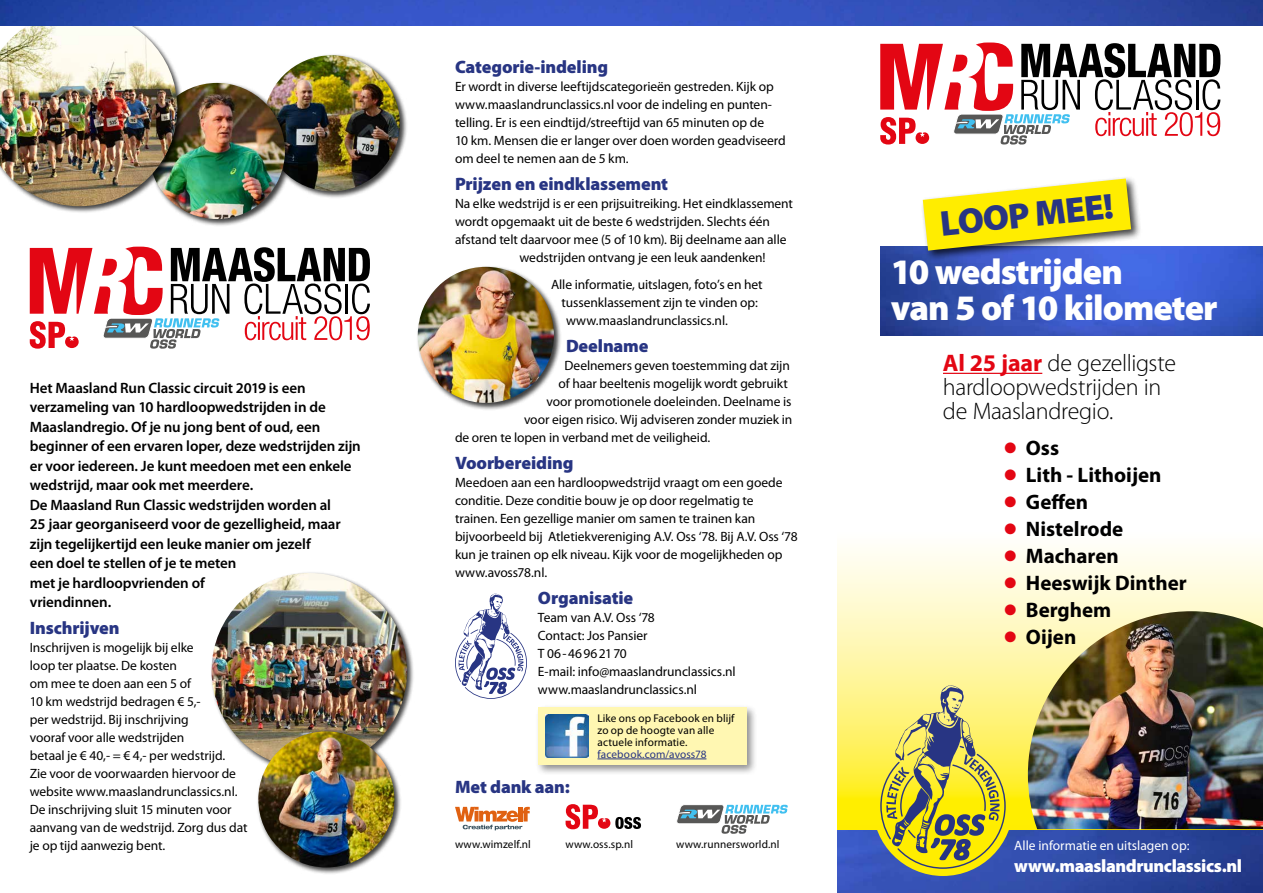
<style>
.page{position:relative;width:1263px;height:893px;background:#fff}
.page>*{position:absolute;margin:0;border:0;box-sizing:border-box;transform-origin:0 0}
.t1{font:900 36px/36px "Myriad Pro";letter-spacing:-.03em;color:#fff}
.t2{font:900 36px "Myriad Pro";color:#283583}
.t3{font:300 24px/24px "Myriad Pro";letter-spacing:-.015em;color:#000}
.t4{font:700 21px "Myriad Pro";color:#000}
.t5{font:900 18px "Myriad Pro";letter-spacing:-.01em;color:#283583}
.t6{font:900 18px "Myriad Pro";letter-spacing:-.025em;color:#fff}
.t7{font:600 15px/19.5px "Myriad Pro";letter-spacing:-.01em;color:#000}
.t8{font:13.5px/18px "Myriad Pro";letter-spacing:-.005em;color:#000}
.t9{font:13.5px "Myriad Pro";color:#fff}
.t10{font:11.25px/12px "Myriad Pro";letter-spacing:.01em;color:#000}
.t11{font:11.25px "Myriad Pro";letter-spacing:.005em;color:#283583}
.s1{font-weight:700;color:#e30613}
.s2{color:#e30613}
</style>
<div class="page">
<img style="left:838px;top:829px;width:425px;height:64px">
<svg style="left:838px;top:548px;width:425px;height:281px"></svg>
<img style="left:880px;top:247px;width:383px;height:89px">
<div style="left:262px;top:54px;width:145px;height:145px;background:#000;opacity:.75"></div>
<img style="left:264px;top:55px;width:136px;height:136px;border-radius:68px">
<div style="left:147px;top:81px;width:145px;height:145px;background:#000;opacity:.75"></div>
<img style="left:149px;top:83px;width:136px;height:136px;border-radius:68px">
<div style="left:210px;top:571px;width:205px;height:205px;background:#000;opacity:.75"></div>
<img style="left:212px;top:573px;width:195px;height:196px;border-radius:98px">
<div style="left:921px;top:176px;width:221px;height:86px;background:#000;opacity:.75"></div>
<svg style="left:923px;top:179px;width:208px;height:72px"></svg>
<img style="left:1028px;top:611px;width:235px;height:218px">
<div style="left:0;top:9px;width:185px;height:205px;background:#000;opacity:.75"></div>
<img style="left:0;top:26px;width:177px;height:180px">
<img style="left:0;top:0;width:1263px;height:26px">
<div style="left:416px;top:265px;width:145px;height:145px;background:#000;opacity:.75"></div>
<img style="left:418px;top:267px;width:136px;height:136px;border-radius:68px">
<div style="left:257px;top:730px;width:145px;height:145px;background:#000;opacity:.75"></div>
<img style="left:258px;top:731px;width:136px;height:136px;border-radius:68px">
<div style="left:535px;top:704px;width:223px;height:72px;background:#000;opacity:.45"></div>
<div style="left:538px;top:707px;width:208px;height:57px;background:#fff7b2"></div>
<hr style="left:597px;top:759px;width:109px;height:1px;background:#283583">
<hr style="left:943px;top:373px;width:99px;height:1px;background:#e30613">
<svg style="left:455px;top:807px;width:75px;height:23px"></svg>
<svg style="left:566px;top:804px;width:75px;height:25px"></svg>
<svg style="left:677px;top:804px;width:111px;height:30px"></svg>
<img style="left:545px;top:714px;width:43px;height:43px">
<svg style="left:880px;top:43px;width:340px;height:102px"></svg>
<svg style="left:30px;top:247px;width:340px;height:102px"></svg>
<svg style="left:880px;top:685px;width:126px;height:184px"></svg>
<svg style="left:455px;top:593px;width:72px;height:106px"></svg>
<p class="t7" style="left:30px;top:378px;width:333px">Het Maasland Run Classic circuit 2019 is een verzameling van 10 hardloopwedstrijden in de Maaslandregio. Of je nu jong bent of oud, een beginner of een ervaren loper, deze wedstrijden zijn er voor iedereen. Je kunt meedoen met een enkele wedstrijd, maar ook met meerdere.<br>De Maasland Run Classic wedstrijden worden al<br>25 jaar georganiseerd voor de gezelligheid, maar zijn tegelijkertijd een leuke manier om jezelf<br>een doel te stellen of je te meten<br>met je hardloopvrienden of<br>vriendinnen.</p>
<h3 class="t5" style="left:30px;top:618px;width:91px">Inschrijven</h3>
<p class="t8" style="left:30px;top:639px;width:219px">Inschrijven is mogelijk bij elke<br>loop ter plaatse. De kosten<br>om mee te doen aan een 5 of<br>10 km wedstrijd bedragen € 5,-<br>per wedstrijd. Bij inschrijving<br>vooraf voor alle wedstrijden<br>betaal je € 40,- = € 4,- per wedstrijd.<br>Zie voor de voorwaarden hiervoor de website www.maaslandrunclassics.nl.<br>De inschrijving sluit 15 minuten voor aanvang van de wedstrijd. Zorg dus dat je op tijd aanwezig bent.</p>
<h3 class="t5" style="left:455px;top:57px;width:155px">Categorie-indeling</h3>
<p class="t8" style="left:455px;top:78px;width:332px">Er wordt in diverse leeftijdscategorieën gestreden. Kijk op www.maaslandrunclassics.nl voor de indeling en punten&shy;telling. Er is een eindtijd/streeftijd van 65 minuten op de<br>10 km. Mensen die er langer over doen worden geadviseerd om deel te nemen aan de 5 km.</p>
<h3 class="t5" style="left:455px;top:174px;width:215px">Prijzen en eindklassement</h3>
<p class="t8" style="left:455px;top:195px;width:340px">Na elke wedstrijd is er een prijsuitreiking. Het eindklassement</p>
<p class="t8" style="left:455px;top:213px;width:316px">wordt opgemaakt uit de beste 6 wedstrijden. Slechts één</p>
<p class="t8" style="left:455px;top:231px;width:333px">afstand telt daarvoor mee (5 of 10 km). Bij deelname aan alle</p>
<p class="t8" style="left:519px;top:249px;width:248px">wedstrijden ontvang je een leuk aandenken!</p>
<p class="t8" style="left:551px;top:276px;width:213px">Alle informatie, uitslagen, foto’s en het</p>
<p class="t8" style="left:561px;top:294px;width:198px">tussenklassement zijn te vinden op:</p>
<p class="t8" style="left:566px;top:312px;width:163px">www.maaslandrunclassics.nl.</p>
<h3 class="t5" style="left:566px;top:336px;width:84px">Deelname</h3>
<p class="t8" style="left:564px;top:357px;width:227px">Deelnemers geven toestemming dat zijn</p>
<p class="t8" style="left:558px;top:375px;width:231px">of haar beeltenis mogelijk wordt gebruikt</p>
<p class="t8" style="left:546px;top:393px;width:246px">voor promotionele doeleinden. Deelname is</p>
<p class="t8" style="left:524px;top:411px;width:270px">voor eigen risico. Wij adviseren zonder muziek in</p>
<p class="t8" style="left:455px;top:429px;width:257px">de oren te lopen in verband met de veiligheid.</p>
<h3 class="t5" style="left:455px;top:453px;width:120px">Voorbereiding</h3>
<p class="t8" style="left:455px;top:474px;width:344px">Meedoen aan een hardloopwedstrijd vraagt om een goede conditie. Deze conditie bouw je op door regelmatig te trainen. Een gezellige manier om samen te trainen kan bijvoorbeeld bij Atletiekvereniging A.V. Oss ‘78. Bij A.V. Oss ‘78 kun je trainen op elk niveau. Kijk voor de mogelijkheden op www.avoss78.nl.</p>
<h3 class="t5" style="left:538px;top:588px;width:97px">Organisatie</h3>
<p class="t8" style="left:538px;top:609px;width:199px">Team van A.V. Oss ‘78<br>Contact: Jos Pansier<br>T 06 - 46962170<br>E-mail: info@maaslandrunclassics.nl www.maaslandrunclassics.nl</p>
<h3 class="t5" style="left:455px;top:777px;width:116px">Met dank aan:</h3>
<p class="t10" style="left:597px;top:712px;width:139px">Like ons op Facebook en blijf zo op de hoogte van alle actuele informatie.</p>
<p class="t11" style="left:597px;top:748px;width:110px">facebook.com/avoss78</p>
<p class="t10" style="left:455px;top:839px;width:77px">www.wimzelf.nl</p>
<p class="t10" style="left:566px;top:839px;width:69px">www.oss.sp.nl</p>
<p class="t10" style="left:676px;top:839px;width:105px">www.runnersworld.nl</p>
<h1 class="t2" style="left:938px;top:203px;width:176px;rotate:-6deg">LOOP MEE!</h1>
<h1 class="t1" style="left:891px;top:254px;width:328px">10 wedstrijden<br>van 5 of 10 kilometer</h1>
<h2 class="t3" style="left:943px;top:351px;width:234px"><span class="s1">Al 25 jaar</span> de gezelligste hardloopwedstrijden in de Maaslandregio.</h2>
<h3 class="t4" style="left:1005px;top:436px;width:56px"><span class="s2">●</span> Oss</h3>
<h3 class="t4" style="left:1005px;top:463px;width:158px"><span class="s2">●</span> Lith - Lithoijen</h3>
<h3 class="t4" style="left:1005px;top:490px;width:85px"><span class="s2">●</span> Geffen</h3>
<h3 class="t4" style="left:1005px;top:517px;width:120px"><span class="s2">●</span> Nistelrode</h3>
<h3 class="t4" style="left:1005px;top:544px;width:116px"><span class="s2">●</span> Macharen</h3>
<h3 class="t4" style="left:1005px;top:571px;width:184px"><span class="s2">●</span> Heeswijk Dinther</h3>
<h3 class="t4" style="left:1005px;top:598px;width:108px"><span class="s2">●</span> Berghem</h3>
<h3 class="t4" style="left:1005px;top:625px;width:73px"><span class="s2">●</span> Oijen</h3>
<p class="t9" style="left:1014px;top:838px;width:177px">Alle informatie en uitslagen op:</p>
<h3 class="t6" style="left:1014px;top:856px;width:229px">www.maaslandrunclassics.nl</h3>
</div>
